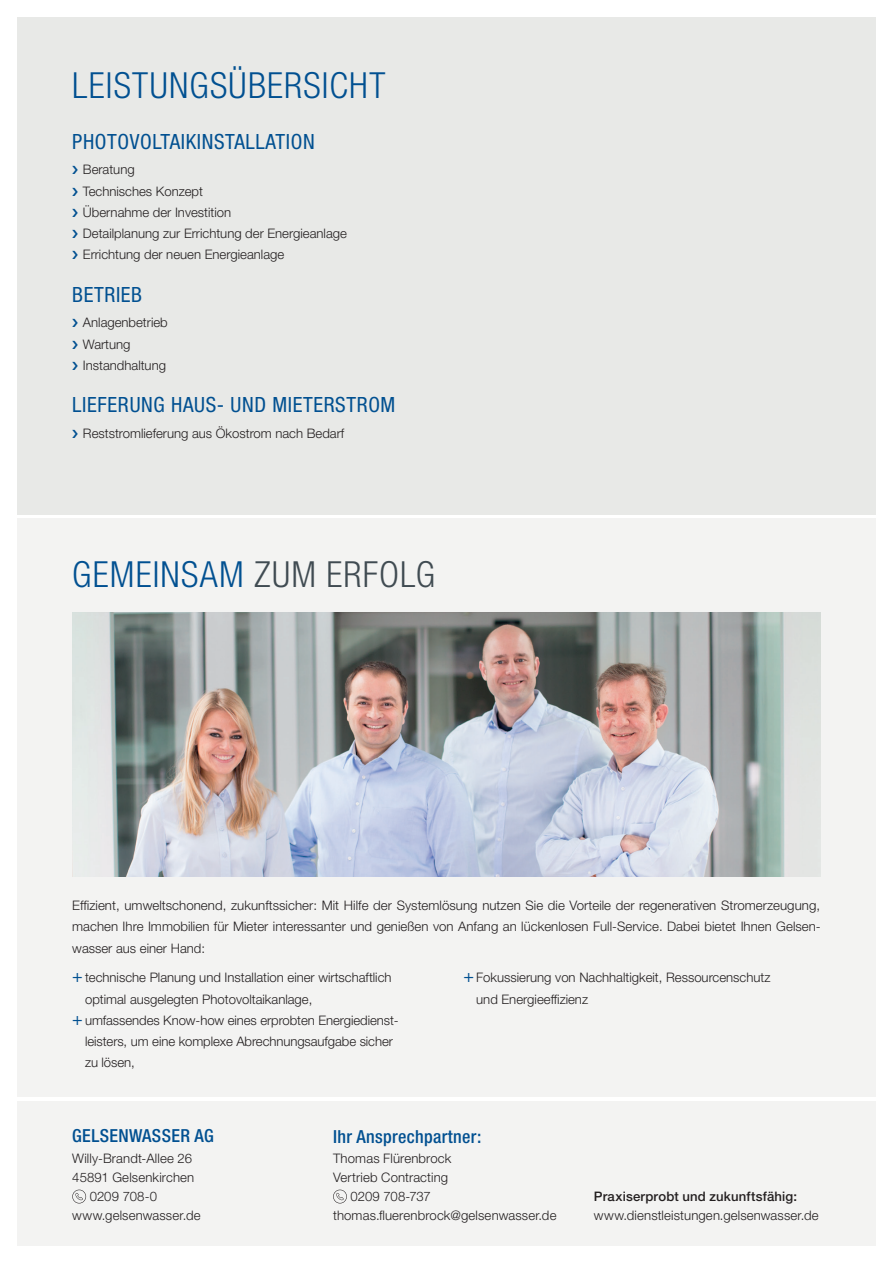
<style>
.page{position:relative;width:893px;height:1263px;background:#fff}
.page>*{position:absolute;margin:0;border:0;box-sizing:border-box;transform-origin:0 0}
.t1{font:300 condensed 36px "Helvetica Neue LT Pro";letter-spacing:.03em;color:#015091}
.t2{font:condensed 21px "Helvetica Neue LT Pro";letter-spacing:.03em;color:#015091}
.t3{font:500 condensed 18px "Helvetica Neue LT Pro";letter-spacing:.02em;color:#015091}
.t4{font:300 13.2px/21.3px "Helvetica Neue LT Pro";color:#231f20}
.t5{font:500 13.2px "Helvetica Neue LT Pro";letter-spacing:.015em;color:#231f20}
.s1{color:#404b52}
.s2{font-weight:400;font-stretch:condensed;font-size:17.7px;color:#015091}
</style>
<div class="page">
<div style="left:17px;top:17px;width:859px;height:497px;background:#e8e9e7"></div>
<div style="left:17px;top:519px;width:859px;height:578px;background:#f3f3f2"></div>
<div style="left:17px;top:1101px;width:859px;height:145px;background:#f3f3f2"></div>
<svg style="left:72px;top:1189px;width:14px;height:14px"></svg>
<svg style="left:333px;top:1189px;width:14px;height:14px"></svg>
<img style="left:72px;top:612px;width:749px;height:264px">
<h1 class="t1" style="left:72px;top:65px;width:315px">LEISTUNGSÜBERSICHT</h1>
<h2 class="t2" style="left:72px;top:129px;width:244px">PHOTOVOLTAIKINSTALLATION</h2>
<p class="t4" style="left:83px;top:159px;width:266px">Beratung<br>Technisches Konzept<br>Übernahme der Investition<br>Detailplanung zur Errichtung der Energieanlage<br>Errichtung der neuen Energieanlage</p>
<h2 class="t2" style="left:72px;top:282px;width:71px">BETRIEB</h2>
<p class="t4" style="left:83px;top:312px;width:86px">Anlagenbetrieb<br>Wartung<br>Instandhaltung</p>
<h2 class="t2" style="left:72px;top:393px;width:325px">LIEFERUNG HAUS- UND MIETERSTROM</h2>
<p class="t4" style="left:83px;top:422px;width:263px">Reststromlieferung aus Ökostrom nach Bedarf</p>
<h1 class="t1" style="left:72px;top:554px;width:364px">GEMEINSAM <span class="s1">ZUM ERFOLG</span></h1>
<p class="t4" style="left:72px;top:894px;width:749px;text-align:justify">Effizient, umweltschonend, zukunftssicher: Mit Hilfe der Systemlösung nutzen Sie die Vorteile der regenerativen Stromerzeugung, machen Ihre Immobilien für Mieter interessanter und genießen von Anfang an lückenlosen Full-Service. Dabei bietet Ihnen Gelsen&shy;wasser aus einer Hand:</p>
<p class="t4" style="left:72px;top:967px;width:321px"><span class="s2">+</span> technische Planung und Installation einer wirtschaftlich</p>
<p class="t4" style="left:85px;top:988px;width:229px">optimal ausgelegten Photovoltaikanlage,</p>
<p class="t4" style="left:72px;top:1009px;width:326px"><span class="s2">+</span> umfassendes Know-how eines erprobten Energiedienst-</p>
<p class="t4" style="left:85px;top:1030px;width:309px">leisters, um eine komplexe Abrechnungsaufgabe sicher</p>
<p class="t4" style="left:85px;top:1052px;width:51px">zu lösen,</p>
<p class="t4" style="left:476px;top:967px;width:296px;text-indent:-13px"><span class="s2">+</span> Fokussierung von Nachhaltigkeit, Ressourcenschutz und Energieeffizienz</p>
<h3 class="t3" style="left:72px;top:1125px;width:143px">GELSENWASSER AG</h3>
<p class="t4" style="left:72px;top:1147px;width:121px">Willy-Brandt-Allee 26</p>
<p class="t4" style="left:72px;top:1166px;width:124px">45891 Gelsenkirchen</p>
<p class="t4" style="left:90px;top:1186px;width:69px">0209 708-0</p>
<p class="t4" style="left:72px;top:1205px;width:130px">www.gelsenwasser.de</p>
<h3 class="t3" style="left:333px;top:1126px;width:150px">Ihr Ansprechpartner:</h3>
<p class="t4" style="left:333px;top:1147px;width:120px">Thomas Flürenbrock</p>
<p class="t4" style="left:333px;top:1166px;width:117px">Vertrieb Contracting</p>
<p class="t4" style="left:351px;top:1186px;width:82px">0209 708-737</p>
<p class="t4" style="left:333px;top:1205px;width:225px">thomas.fluerenbrock@gelsenwasser.de</p>
<p class="t5" style="left:594px;top:1189px;width:205px">Praxiserprobt und zukunftsfähig:</p>
<p class="t4" style="left:594px;top:1205px;width:226px">www.dienstleistungen.gelsenwasser.de</p>
</div>
